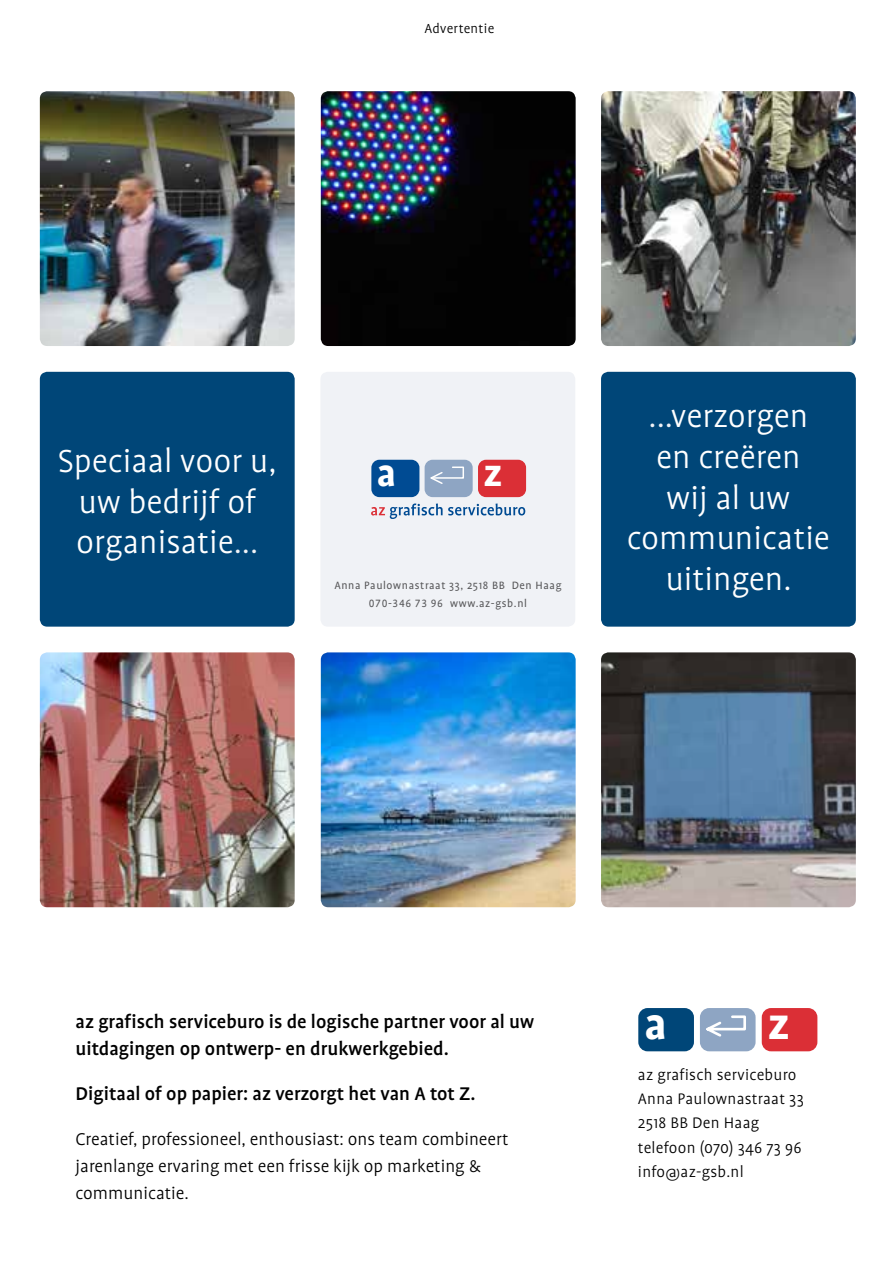
<style>
.page{position:relative;width:893px;height:1263px;background:#fff}
.page>*{position:absolute;margin:0;border:0;box-sizing:border-box;transform-origin:0 0}
.t1{font:700 49.5px "Profile";color:#fff}
.t2{font:700 42.75px "Profile";color:#fff}
.t3{font:300 36.3px/41px "Profile";color:#fff;text-align:center}
.t4{font:500 21px/27px "Profile";color:#000}
.t5{font:300 19.5px/27px "Profile";color:#000}
.t6{font:300 17.4px/24.3px "Profile";letter-spacing:.015em;color:#000}
.t7{font:300 15px "Profile";letter-spacing:.02em;color:#000}
.t8{font:12.15px/18.1px "Profile";letter-spacing:.05em;color:#58585a;text-align:center}
.s1{color:#f0f2f6}
.s2{font-family:"Profile NO"}
</style>
<div class="page">
<div style="left:700px;top:1008px;width:56px;height:43px;background:#8ea5c3;border-radius:9px"></div>
<div style="left:762px;top:1008px;width:55px;height:43px;background:#db2f36;border-radius:9px"></div>
<div style="left:638px;top:1008px;width:56px;height:43px;background:#004678;border-radius:9px"></div>
<svg style="left:706px;top:1015px;width:40px;height:22px"></svg>
<img style="left:321px;top:652px;width:255px;height:255px">
<img style="left:321px;top:91px;width:255px;height:255px">
<img style="left:40px;top:652px;width:255px;height:255px">
<img style="left:40px;top:91px;width:255px;height:255px">
<div style="left:40px;top:372px;width:255px;height:255px;background:#004678;border-radius:7px"></div>
<img style="left:601px;top:91px;width:255px;height:255px">
<div style="left:601px;top:372px;width:255px;height:255px;background:#004678;border-radius:7px"></div>
<img style="left:601px;top:652px;width:255px;height:255px">
<div style="left:320px;top:372px;width:255px;height:255px;background:#f0f2f6;border-radius:7px"></div>
<div style="left:425px;top:460px;width:48px;height:37px;background:#8ea5c3;border-radius:8px"></div>
<div style="left:478px;top:460px;width:48px;height:37px;background:#db2f36;border-radius:8px"></div>
<div style="left:371px;top:460px;width:48px;height:37px;background:#004b93;border-radius:8px"></div>
<svg style="left:430px;top:466px;width:34px;height:18px"></svg>
<svg style="left:371px;top:503px;width:154px;height:16px"></svg>
<p class="t7" style="left:424px;top:21px;width:71px">Advertentie</p>
<h3 class="t3" style="left:58px;top:440px;width:220px">Speciaal voor u, uw bedrijf of organisatie<span class="s1">...</span></h3>
<h2 class="t2" style="left:377px;top:450px;width:21px">a</h2>
<h2 class="t2" style="left:483px;top:450px;width:20px">z</h2>
<p class="t8" style="left:334px;top:576px;width:229px">Anna Paulownastraat 33, 2518 BB Den Haag<br><span class="s2">070-346 73 96</span> www.az-gsb.nl</p>
<h3 class="t3" style="left:627px;top:395px;width:204px"><span class="s1">...</span>verzorgen en creëren<br>wij al uw communicatie uitingen.</h3>
<p class="t4" style="left:76px;top:1008px;width:460px">az grafisch serviceburo is de logische partner voor al uw uitdagingen op ontwerp- en drukwerkgebied.</p>
<p class="t4" style="left:76px;top:1080px;width:402px">Digitaal of op papier: az verzorgt het van A tot Z.</p>
<p class="t5" style="left:76px;top:1126px;width:435px">Creatief, professioneel, enthousiast: ons team combineert jarenlange ervaring met een frisse kijk op marketing &amp; communicatie.</p>
<h1 class="t1" style="left:644px;top:997px;width:24px">a</h1>
<h1 class="t1" style="left:768px;top:997px;width:23px">z</h1>
<p class="t6" style="left:638px;top:1062px;width:167px">az grafisch serviceburo<br>Anna Paulownastraat 33<br>2518 BB Den Haag telefoon (070) 346 73 96 info@az-gsb.nl</p>
</div>
